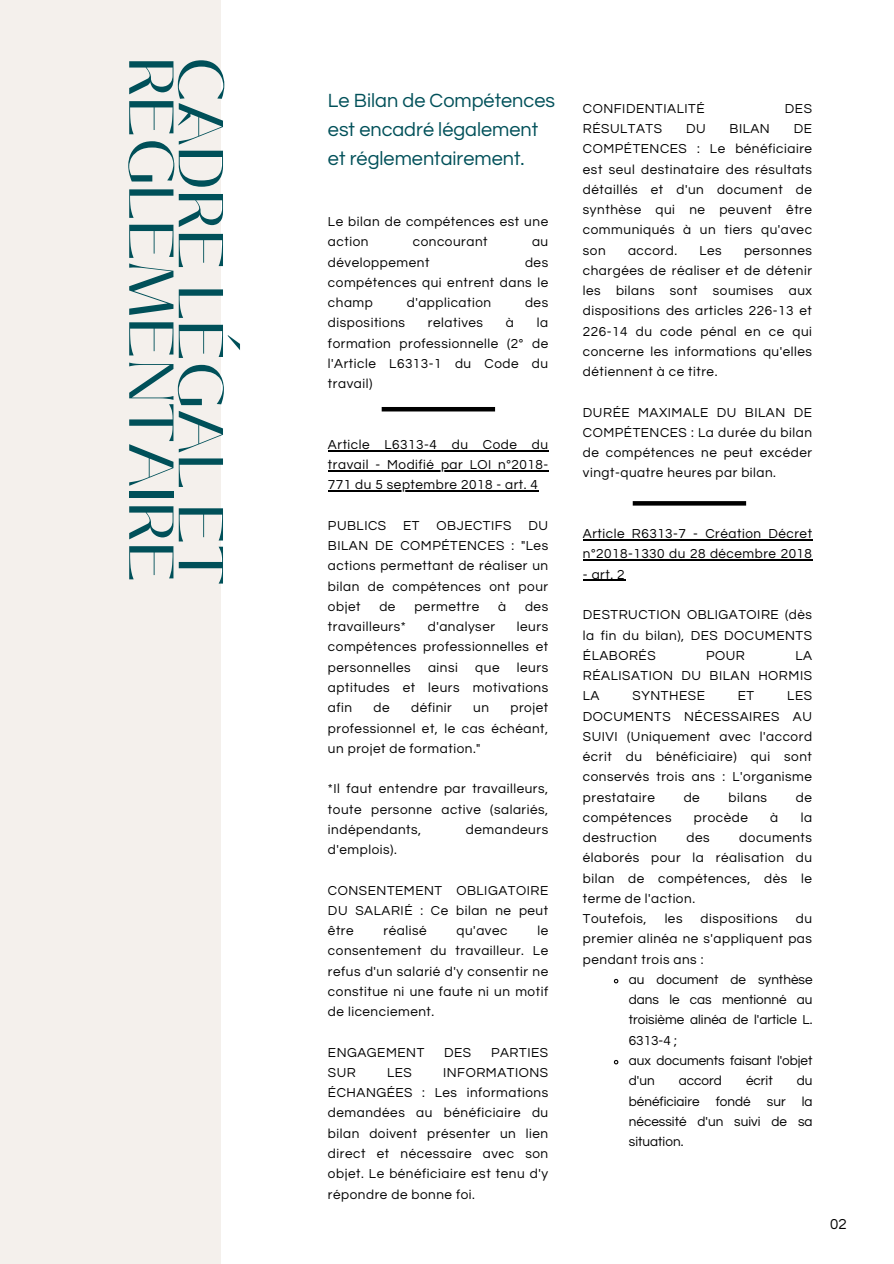
<style>
.page{position:relative;width:894px;height:1264px;background:#fff}
.page>*{position:absolute;margin:0;border:0;box-sizing:border-box;transform-origin:0 0}
.t1{font:63px/49.5px "Black Mango";color:#005059}
.t2{font:19.8px/29.2px "Questrial";color:#005059}
.t3{font:15px "Questrial";color:#000}
.t4{font:13.5px/20.2px "Questrial";letter-spacing:.04em;color:#000;text-align:justify}
.t5{font:13.5px/20.2px "Questrial";color:#000}
</style>
<div class="page">
<div style="left:0;top:0;width:220px;height:1263px;background:#f4f0ec"></div>
<hr style="left:328px;top:450px;width:220px;height:1px;background:#000">
<hr style="left:328px;top:470px;width:220px;height:1px;background:#000">
<hr style="left:328px;top:490px;width:210px;height:1px;background:#000">
<hr style="left:582px;top:539px;width:104px;height:1px;background:#000">
<svg style="left:686px;top:539px;width:19px;height:1px"></svg>
<hr style="left:705px;top:539px;width:107px;height:1px;background:#000">
<hr style="left:582px;top:559px;width:230px;height:1px;background:#000">
<hr style="left:582px;top:580px;width:43px;height:1px;background:#000">
<svg style="left:613px;top:978px;width:6px;height:6px"></svg>
<svg style="left:613px;top:1059px;width:6px;height:6px"></svg>
<hr style="left:381px;top:407px;width:114px;height:4px;background:#000">
<svg style="left:632px;top:501px;width:114px;height:4px"></svg>
<p class="t1" style="left:225px;top:57px;width:529px;rotate:90deg">CADRE LÉGAL ET<br>RÈGLEMENTAIRE</p>
<p class="t2" style="left:328px;top:86px;width:228px">Le Bilan de Compétences est encadré légalement et réglementairement.</p>
<p class="t4" style="left:328px;top:212px;width:222px">Le bilan de compétences est une action</p>
<p class="t4" style="left:412px;top:232px;width:76px">concourant</p>
<p class="t4" style="left:532px;top:232px;width:18px">au</p>
<p class="t4" style="left:328px;top:252px;width:103px">développement</p>
<p class="t4" style="left:328px;top:252px;width:222px;text-indent:197px">des compétences qui entrent dans le champ</p>
<p class="t4" style="left:406px;top:293px;width:86px">d'application</p>
<p class="t4" style="left:525px;top:293px;width:25px">des</p>
<p class="t4" style="left:328px;top:313px;width:222px;text-indent:209px">la formation professionnelle (2° de l'Article L6313-1 du Code du travail)</p>
<p class="t4" style="left:328px;top:313px;width:79px">dispositions</p>
<p class="t4" style="left:428px;top:313px;width:57px">relatives</p>
<p class="t4" style="left:506px;top:313px;width:10px">à</p>
<p class="t4" style="left:328px;top:434px;width:222px">Article L6313-4 du Code du</p>
<p class="t4" style="left:328px;top:455px;width:222px">travail - Modifié par LOI n°2018-</p>
<p class="t4" style="left:328px;top:475px;width:211px">771 du 5 septembre 2018 - art. 4</p>
<p class="t4" style="left:328px;top:515px;width:60px">PUBLICS</p>
<p class="t4" style="left:403px;top:515px;width:18px">ET</p>
<p class="t4" style="left:436px;top:515px;width:77px">OBJECTIFS</p>
<p class="t4" style="left:528px;top:515px;width:21px">DU</p>
<p class="t4" style="left:328px;top:536px;width:222px">BILAN DE COMPÉTENCES : "Les actions permettant de réaliser un bilan de compétences ont pour objet</p>
<p class="t4" style="left:379px;top:596px;width:18px">de</p>
<p class="t4" style="left:414px;top:596px;width:66px">permettre</p>
<p class="t4" style="left:498px;top:596px;width:10px">à</p>
<p class="t4" style="left:525px;top:596px;width:25px">des</p>
<p class="t4" style="left:328px;top:617px;width:79px">travailleurs*</p>
<p class="t4" style="left:427px;top:617px;width:69px">d'analyser</p>
<p class="t4" style="left:328px;top:617px;width:222px;text-indent:189px">leurs compétences professionnelles et personnelles</p>
<p class="t4" style="left:328px;top:657px;width:222px;text-indent:189px">leurs aptitudes et leurs motivations afin</p>
<p class="t4" style="left:428px;top:657px;width:31px">ainsi</p>
<p class="t4" style="left:475px;top:657px;width:26px">que</p>
<p class="t4" style="left:373px;top:698px;width:18px">de</p>
<p class="t4" style="left:411px;top:698px;width:42px">définir</p>
<p class="t4" style="left:473px;top:698px;width:17px">un</p>
<p class="t4" style="left:328px;top:698px;width:222px;text-indent:182px">projet professionnel et, le cas échéant, un projet de formation."</p>
<p class="t4" style="left:328px;top:779px;width:222px">*Il faut entendre par travailleurs, toute personne active (salariés,</p>
<p class="t4" style="left:328px;top:819px;width:95px">indépendants,</p>
<p class="t4" style="left:466px;top:819px;width:84px">demandeurs</p>
<p class="t4" style="left:328px;top:839px;width:70px">d'emplois).</p>
<p class="t4" style="left:328px;top:880px;width:222px">CONSENTEMENT OBLIGATOIRE<br>DU SALARIÉ : Ce bilan ne peut</p>
<p class="t4" style="left:328px;top:920px;width:27px">être</p>
<p class="t4" style="left:383px;top:920px;width:45px">réalisé</p>
<p class="t4" style="left:456px;top:920px;width:52px">qu'avec</p>
<p class="t4" style="left:328px;top:920px;width:222px;text-indent:209px">le consentement du travailleur. Le refus d'un salarié d'y consentir ne constitue ni une faute ni un motif de licenciement.</p>
<p class="t4" style="left:328px;top:1042px;width:98px">ENGAGEMENT</p>
<p class="t4" style="left:444px;top:1042px;width:29px">DES</p>
<p class="t4" style="left:491px;top:1042px;width:59px">PARTIES</p>
<p class="t4" style="left:328px;top:1062px;width:29px">SUR</p>
<p class="t4" style="left:387px;top:1062px;width:26px">LES</p>
<p class="t4" style="left:443px;top:1062px;width:107px">INFORMATIONS</p>
<p class="t4" style="left:328px;top:1082px;width:222px">ÉCHANGÉES : Les informations demandées au bénéficiaire du bilan doivent présenter un lien direct et nécessaire avec son objet. Le bénéficiaire est tenu d'y répondre de bonne foi.</p>
<p class="t4" style="left:582px;top:98px;width:123px">CONFIDENTIALITÉ</p>
<p class="t4" style="left:784px;top:98px;width:29px">DES</p>
<p class="t4" style="left:582px;top:119px;width:81px">RÉSULTATS</p>
<p class="t4" style="left:685px;top:119px;width:21px">DU</p>
<p class="t4" style="left:729px;top:119px;width:42px">BILAN</p>
<p class="t4" style="left:582px;top:119px;width:230px;text-indent:211px">DE COMPÉTENCES : Le bénéficiaire est seul destinataire des résultats détaillés et d'un document de synthèse qui ne peuvent être communiqués à un tiers qu'avec son</p>
<p class="t4" style="left:628px;top:240px;width:51px">accord.</p>
<p class="t4" style="left:699px;top:240px;width:24px">Les</p>
<p class="t4" style="left:582px;top:240px;width:230px;text-indent:161px">personnes chargées de réaliser et de détenir les bilans sont soumises aux dispositions des articles 226-13 et 226-14 du code pénal en ce qui concerne les informations qu'elles détiennent à ce titre.</p>
<p class="t4" style="left:582px;top:402px;width:230px">DURÉE MAXIMALE DU BILAN DE COMPÉTENCES : La durée du bilan de compétences ne peut excéder vingt-quatre heures par bilan.</p>
<p class="t4" style="left:582px;top:524px;width:230px">Article R6313-7 - Création Décret n°2018-1330 du 28 décembre 2018</p>
<p class="t4" style="left:582px;top:564px;width:43px">- art. 2</p>
<p class="t4" style="left:582px;top:605px;width:230px">DESTRUCTION OBLIGATOIRE (dès la fin du bilan), DES DOCUMENTS ÉLABORÉS</p>
<p class="t4" style="left:706px;top:645px;width:40px">POUR</p>
<p class="t4" style="left:582px;top:645px;width:230px;text-indent:212px">LA RÉALISATION DU BILAN HORMIS LA</p>
<p class="t4" style="left:582px;top:686px;width:230px;text-indent:204px">LES DOCUMENTS NÉCESSAIRES AU SUIVI (Uniquement avec l'accord écrit du bénéficiaire) qui sont conservés trois ans : L'organisme prestataire</p>
<p class="t4" style="left:632px;top:686px;width:74px">SYNTHESE</p>
<p class="t4" style="left:737px;top:686px;width:18px">ET</p>
<p class="t4" style="left:683px;top:787px;width:18px">de</p>
<p class="t4" style="left:728px;top:787px;width:40px">bilans</p>
<p class="t4" style="left:795px;top:787px;width:18px">de</p>
<p class="t4" style="left:582px;top:807px;width:90px">compétences</p>
<p class="t4" style="left:693px;top:807px;width:55px">procède</p>
<p class="t4" style="left:770px;top:807px;width:10px">à</p>
<p class="t4" style="left:800px;top:807px;width:13px">la</p>
<p class="t4" style="left:582px;top:827px;width:75px">destruction</p>
<p class="t4" style="left:686px;top:827px;width:25px">des</p>
<p class="t4" style="left:582px;top:827px;width:230px;text-indent:156px">documents élaborés pour la réalisation du bilan de compétences, dès le terme de l'action.</p>
<p class="t4" style="left:582px;top:908px;width:65px">Toutefois,</p>
<p class="t4" style="left:664px;top:908px;width:19px">les</p>
<p class="t4" style="left:700px;top:908px;width:79px">dispositions</p>
<p class="t4" style="left:582px;top:908px;width:230px;text-indent:213px">du premier alinéa ne s'appliquent pas pendant trois ans :</p>
<p class="t4" style="left:628px;top:969px;width:185px">au document de synthèse dans le cas mentionné au troisième alinéa de l'article L.<br>6313-4 ;</p>
<p class="t5" style="left:628px;top:1050px;width:185px">aux documents faisant l'objet d'un</p>
<p class="t4" style="left:628px;top:1070px;width:185px;text-indent:168px">du bénéficiaire fondé sur la nécessité d'un suivi de sa situation.</p>
<p class="t4" style="left:678px;top:1070px;width:45px">accord</p>
<p class="t4" style="left:745px;top:1070px;width:28px">écrit</p>
<p class="t3" style="left:830px;top:1216px;width:18px">02</p>
</div>
